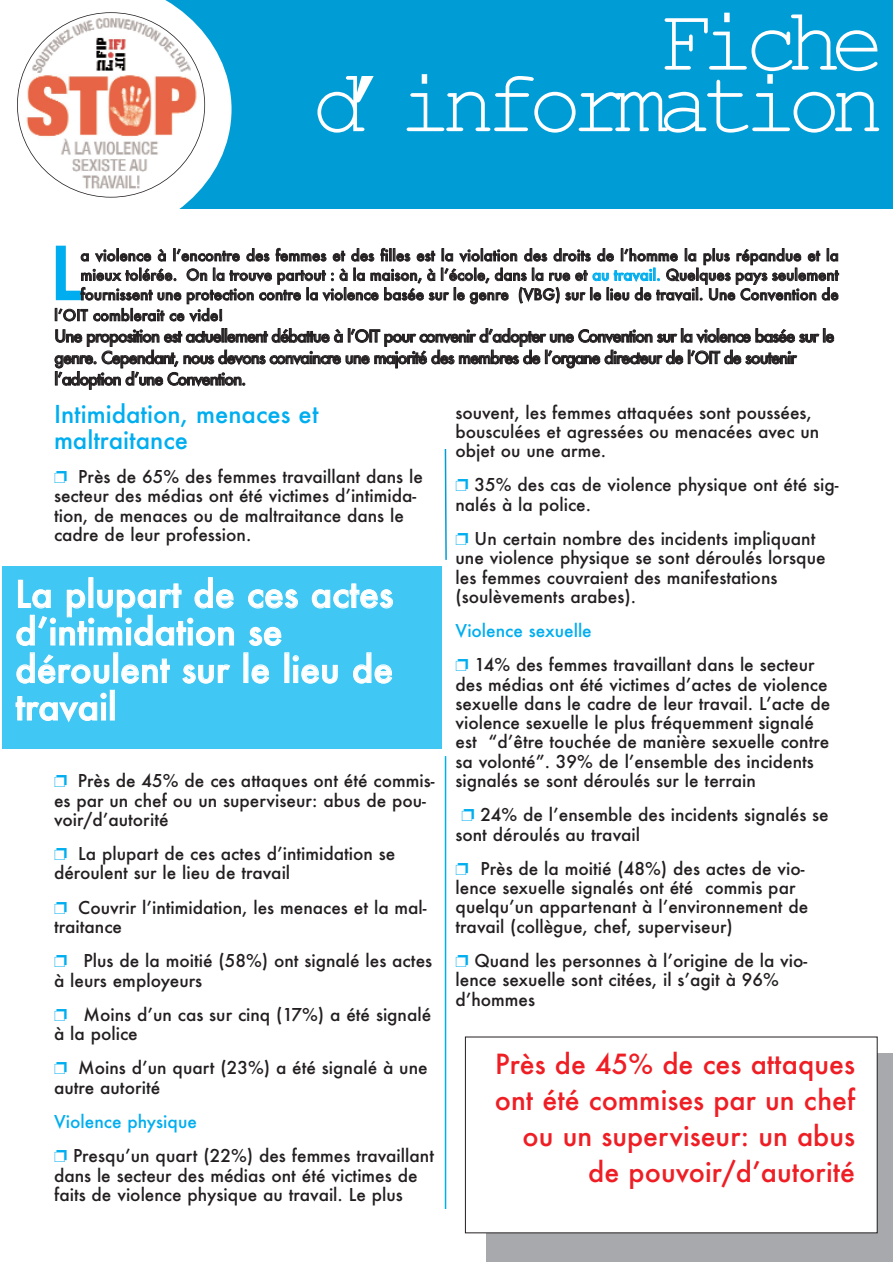
<style>
.page{position:relative;width:893px;height:1263px;background:#fff}
.page>*{position:absolute;margin:0;border:0;box-sizing:border-box;transform-origin:0 0}
.t1{font:90px "Courier New";letter-spacing:-.12em;color:#fff}
.t2{font:500 69.6px "Futura";color:#00aeef}
.t3{font:500 36px/37.5px "Futura";color:#fff}
.t4{font:500 27px/36px "Futura";color:#ee1e24;text-align:right}
.t5{font:500 24px/25.5px "Futura";color:#00aeef}
.t6{font:500 17.25px/19.2px "Futura";color:#231f20}
.t7{font:500 16.5px/21.5px "Futura";letter-spacing:-.06em;color:#231f20}
.t8{font:500 15px "Futura";color:#231f20}
.s1{color:#00aeef}
</style>
<div class="page">
<div style="left:0;top:0;width:893px;height:209px;background:#009cd6"></div>
<svg style="left:444px;top:449px;width:3px;height:111px"></svg>
<svg style="left:0;top:0;width:232px;height:209px;fill:#fff"></svg>
<img style="left:17px;top:13px;width:188px;height:184px;border-radius:50%">
<div style="left:3px;top:566px;width:439px;height:182px;background:#40c7f4"></div>
<hr style="left:445px;top:756px;width:1px;height:453px;background:#00aeef">
<div style="left:486px;top:1053px;width:407px;height:209px;background:#a8a9ad"></div>
<div style="left:465px;top:1037px;width:412px;height:196px;background:#fff"></div>
<div style="left:465px;top:1037px;width:413px;height:196px;border:1px solid #231f20"></div>
<h1 class="t1" style="left:658px;top:-14px;width:228px">Fiche</h1>
<h1 class="t1" style="left:312px;top:47px;width:574px">d’information</h1>
<h2 class="t2" style="left:51px;top:234px;width:32px">L</h2>
<p class="t8" style="left:80px;top:247px;width:760px">a violence à l’encontre des femmes et des filles est la violation des droits de l’homme la plus répandue et la</p>
<p class="t8" style="left:80px;top:266px;width:760px">mieux tolérée. On la trouve partout : à la maison, à l’école, dans la rue et <span class="s1">au travail.</span> Quelques pays seulement</p>
<p class="t8" style="left:80px;top:286px;width:760px">fournissent une protection contre la violence basée sur le genre (VBG) sur le lieu de travail. Une Convention de</p>
<p class="t8" style="left:54px;top:307px;width:171px">l’OIT comblerait ce vide!</p>
<p class="t7" style="left:54px;top:326px;width:782px">Une proposition est actuellement débattue à l’OIT pour convenir d’adopter une Convention sur la violence basée sur le genre. Cependant, nous devons convaincre une majorité des membres de l’organe directeur de l’OIT de soutenir l’adoption d’une Convention.</p>
<h3 class="t5" style="left:54px;top:402px;width:266px">Intimidation, menaces et maltraitance</h3>
<p class="t6" style="left:54px;top:468px;width:370px"><span class="s1">❐</span> Près de 65% des femmes travaillant dans le secteur des médias ont été victimes d’intimida&shy;tion, de menaces ou de maltraitance dans le cadre de leur profession.</p>
<h3 class="t3" style="left:15px;top:576px;width:380px">La plupart de ces actes d’intimidation se déroulent sur le lieu de travail</h3>
<p class="t6" style="left:54px;top:772px;width:382px"><span class="s1">❐</span> Près de 45% de ces attaques ont été commis&shy;es par un chef ou un superviseur: abus de pou&shy;voir/d’autorité</p>
<p class="t6" style="left:54px;top:844px;width:343px"><span class="s1">❐</span> La plupart de ces actes d’intimidation se déroulent sur le lieu de travail</p>
<p class="t6" style="left:54px;top:898px;width:374px"><span class="s1">❐</span> Couvrir l’intimidation, les menaces et la mal&shy;traitance</p>
<p class="t6" style="left:54px;top:952px;width:380px"><span class="s1">❐</span> Plus de la moitié (58%) ont signalé les actes à leurs employeurs</p>
<p class="t6" style="left:54px;top:1005px;width:379px"><span class="s1">❐</span> Moins d’un cas sur cinq (17%) a été signalé à la police</p>
<p class="t6" style="left:54px;top:1059px;width:375px"><span class="s1">❐</span> Moins d’un quart (23%) a été signalé à une autre autorité</p>
<p class="t6" style="left:54px;top:1105px;width:382px;line-height:34.3px"><span class="s1">Violence physique<br>❐</span> Presqu’un quart (22%) des femmes travaillant</p>
<p class="t6" style="left:54px;top:1166px;width:365px">dans le secteur des médias ont été victimes de faits de violence physique au travail. Le plus</p>
<p class="t6" style="left:455px;top:403px;width:365px">souvent, les femmes attaquées sont poussées, bousculées et agressées ou menacées avec un objet ou une arme.</p>
<p class="t6" style="left:455px;top:476px;width:385px"><span class="s1">❐</span> 35% des cas de violence physique ont été sig&shy;nalés à la police.</p>
<p class="t6" style="left:455px;top:529px;width:372px"><span class="s1">❐</span> Un certain nombre des incidents impliquant une violence physique se sont déroulés lorsque les femmes couvraient des manifestations (soulèvements arabes).</p>
<p class="t6" style="left:455px;top:614px;width:361px;line-height:34.3px"><span class="s1">Violence sexuelle<br>❐</span> 14% des femmes travaillant dans le secteur</p>
<p class="t6" style="left:455px;top:675px;width:376px">des médias ont été victimes d’actes de violence sexuelle dans le cadre de leur travail. L’acte de violence sexuelle le plus fréquemment signalé est “d’être touchée de manière sexuelle contre sa volonté”. 39% de l’ensemble des incidents signalés se sont déroulés sur le terrain</p>
<p class="t6" style="left:455px;top:806px;width:375px;text-indent:6px"><span class="s1">❐</span> 24% de l’ensemble des incidents signalés se sont déroulés au travail</p>
<p class="t6" style="left:455px;top:859px;width:354px"><span class="s1">❐</span> Près de la moitié (48%) des actes de vio&shy;lence sexuelle signalés ont été commis par quelqu’un appartenant à l’environnement de travail (collègue, chef, superviseur)</p>
<p class="t6" style="left:455px;top:951px;width:353px"><span class="s1">❐</span> Quand les personnes à l’origine de la vio&shy;lence sexuelle sont citées, il s’agit à 96% d’hommes</p>
<h3 class="t4" style="left:495px;top:1046px;width:362px">Près de 45% de ces attaques ont été commises par un chef ou un superviseur: un abus de pouvoir/d’autorité</h3>
</div>
